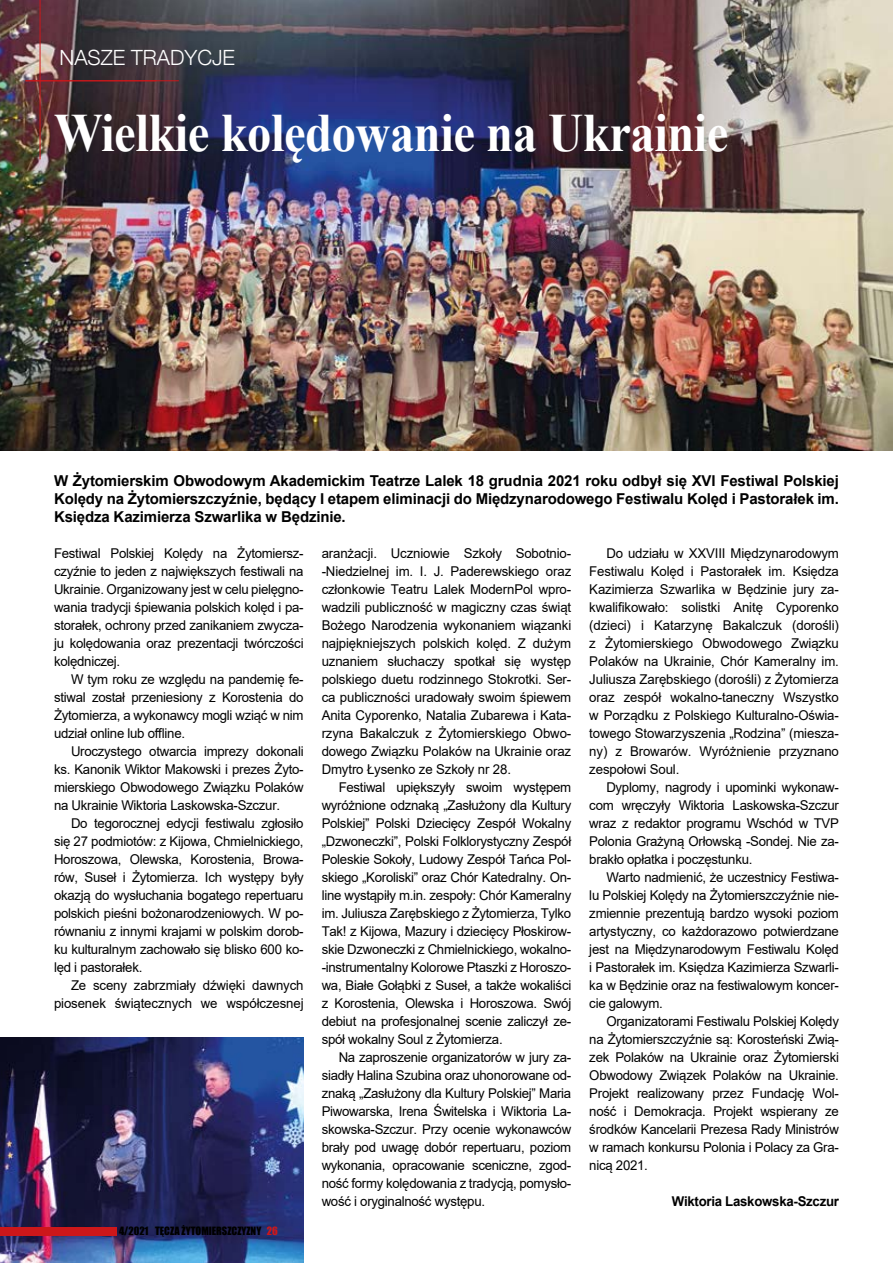
<style>
.page{position:relative;width:893px;height:1263px;background:#fff}
.page>*{position:absolute;margin:0;border:0;box-sizing:border-box;transform-origin:0 0}
.t1{font:700 54px "Times New Roman";letter-spacing:-.01em;color:#fff;scale:.9 1}
.t2{font:300 21px "Helvetica Neue LT Com";color:#fff}
.t3{font:700 15px/18px "Arial";letter-spacing:-.01em;color:#000;text-align:justify}
.t4{font:13.5px/18px "Arial";letter-spacing:-.02em;color:#000;text-align:justify}
.t5{font:700 13.5px "Arial";letter-spacing:-.02em;color:#000}
.t6{font:10.5px "Impact";color:#000}
.s1{color:#cd171a}
</style>
<div class="page">
<img style="left:0;top:0;width:893px;height:450px">
<hr style="left:40px;top:0;width:1px;height:159px;background:#cd171a">
<hr style="left:26px;top:80px;width:153px;height:1px;background:#cd171a">
<img style="left:0;top:1037px;width:304px;height:226px">
<div style="left:0;top:1227px;width:117px;height:8px;background:#cd171a"></div>
<h2 class="t2" style="left:60px;top:44px;width:177px">NASZE TRADYCJE</h2>
<h1 class="t1" style="left:54px;top:94px;width:751px">Wielkie kolędowanie na Ukrainie</h1>
<p class="t3" style="left:54px;top:472px;width:786px">W Żytomierskim Obwodowym Akademickim Teatrze Lalek 18 grudnia 2021 roku odbył się XVI Festiwal Polskiej Kolędy na Żytomierszczyźnie, będący I etapem eliminacji do Międzynarodowego Festiwalu Kolęd i Pastorałek im.<br>Księdza Kazimierza Szwarlika w Będzinie.</p>
<p class="t4" style="left:54px;top:544px;width:251px">Festiwal Polskiej Kolędy na Żytomiersz&shy;czyźnie to jeden z największych festiwali na Ukrainie. Organizowany jest w celu pielęgno&shy;wania tradycji śpiewania polskich kolęd i pa&shy;storałek, ochrony przed zanikaniem zwycza&shy;ju kolędowania oraz prezentacji twórczości kolędniczej.</p>
<p class="t4" style="left:54px;top:670px;width:251px;text-indent:17px">W tym roku ze względu na pandemię fe&shy;stiwal został przeniesiony z Korostenia do Żytomierza, a wykonawcy mogli wziąć w nim udział online lub offline.</p>
<p class="t4" style="left:54px;top:742px;width:251px;text-indent:17px">Uroczystego otwarcia imprezy dokonali ks. Kanonik Wiktor Makowski i prezes Żyto&shy;mierskiego Obwodowego Związku Polaków na Ukrainie Wiktoria Laskowska-Szczur.</p>
<p class="t4" style="left:54px;top:814px;width:251px;text-indent:17px">Do tegorocznej edycji festiwalu zgłosiło się 27 podmiotów: z Kijowa, Chmielnickiego, Horoszowa, Olewska, Korostenia, Browa&shy;rów, Suseł i Żytomierza. Ich występy były okazją do wysłuchania bogatego repertuaru polskich pieśni bożonarodzeniowych. W po&shy;równaniu z innymi krajami w polskim dorob&shy;ku kulturalnym zachowało się blisko 600 ko&shy;lęd i pastorałek.</p>
<p class="t4" style="left:54px;top:976px;width:251px;text-align:right">Ze sceny zabrzmiały dźwięki dawnych piosenek świątecznych we współczesnej</p>
<p class="t6" style="left:119px;top:1223px;width:160px">4/2021 TĘCZA ŻYTOMIERSZCZYZNY <span class="s1">26</span></p>
<p class="t4" style="left:322px;top:544px;width:251px">aranżacji. Uczniowie Szkoły Sobotnio--Niedzielnej im. I. J. Paderewskiego oraz członkowie Teatru Lalek ModernPol wpro&shy;wadzili publiczność w magiczny czas świąt Bożego Narodzenia wykonaniem wiązanki najpiękniejszych polskich kolęd. Z dużym uznaniem słuchaczy spotkał się występ polskiego duetu rodzinnego Stokrotki. Ser&shy;ca publiczności uradowały swoim śpiewem Anita Cyporenko, Natalia Zubarewa i Kata&shy;rzyna Bakalczuk z Żytomierskiego Obwo&shy;dowego Związku Polaków na Ukrainie oraz Dmytro Łysenko ze Szkoły nr 28.</p>
<p class="t4" style="left:322px;top:778px;width:251px;text-indent:17px">Festiwal upiększyły swoim występem wyróżnione odznaką „Zasłużony dla Kultury Polskiej” Polski Dziecięcy Zespół Wokalny „Dzwoneczki”, Polski Folklorystyczny Zespół Poleskie Sokoły, Ludowy Zespół Tańca Pol&shy;skiego „Koroliski” oraz Chór Katedralny. On&shy;line wystąpiły m.in. zespoły: Chór Kameralny im. Juliusza Zarębskiego z Żytomierza, Tylko Tak! z Kijowa, Mazury i dziecięcy Płoskirow&shy;skie Dzwoneczki z Chmielnickiego, wokalno--instrumentalny Kolorowe Ptaszki z Horoszo&shy;wa, Białe Gołąbki z Suseł, a także wokaliści z Korostenia, Olewska i Horoszowa. Swój debiut na profesjonalnej scenie zaliczył ze&shy;spół wokalny Soul z Żytomierza.</p>
<p class="t4" style="left:322px;top:1048px;width:251px;text-indent:17px">Na zaproszenie organizatorów w jury za&shy;siadły Halina Szubina oraz uhonorowane od&shy;znaką „Zasłużony dla Kultury Polskiej” Maria Piwowarska, Irena Świtelska i Wiktoria La&shy;skowska-Szczur. Przy ocenie wykonawców brały pod uwagę dobór repertuaru, poziom wykonania, opracowanie sceniczne, zgod&shy;ność formy kolędowania z tradycją, pomysło&shy;wość i oryginalność występu.</p>
<p class="t4" style="left:589px;top:544px;width:251px;text-indent:17px">Do udziału w XXVIII Międzynarodowym Festiwalu Kolęd i Pastorałek im. Księdza Kazimierza Szwarlika w Będzinie jury za&shy;kwalifikowało: solistki Anitę Cyporenko (dzieci) i Katarzynę Bakalczuk (dorośli) z Żytomierskiego Obwodowego Związku Polaków na Ukrainie, Chór Kameralny im.<br>Juliusza Zarębskiego (dorośli) z Żytomierza oraz zespół wokalno-taneczny Wszystko w Porządku z Polskiego Kulturalno-Oświa&shy;towego Stowarzyszenia „Rodzina” (miesza&shy;ny) z Browarów. Wyróżnienie przyznano zespołowi Soul.</p>
<p class="t4" style="left:589px;top:778px;width:251px;text-indent:17px">Dyplomy, nagrody i upominki wykonaw&shy;com wręczyły Wiktoria Laskowska-Szczur wraz z redaktor programu Wschód w TVP Polonia Grażyną Orłowską -Sondej. Nie za&shy;brakło opłatka i poczęstunku.</p>
<p class="t4" style="left:589px;top:868px;width:251px;text-indent:17px">Warto nadmienić, że uczestnicy Festiwa&shy;lu Polskiej Kolędy na Żytomierszczyźnie nie&shy;zmiennie prezentują bardzo wysoki poziom artystyczny, co każdorazowo potwierdzane jest na Międzynarodowym Festiwalu Kolęd i Pastorałek im. Księdza Kazimierza Szwarli&shy;ka w Będzinie oraz na festiwalowym koncer&shy;cie galowym.</p>
<p class="t4" style="left:589px;top:1012px;width:251px;text-indent:17px">Organizatorami Festiwalu Polskiej Kolędy na Żytomierszczyźnie są: Korosteński Zwią&shy;zek Polaków na Ukrainie oraz Żytomierski Obwodowy Związek Polaków na Ukrainie.<br>Projekt realizowany przez Fundację Wol&shy;ność i Demokracja. Projekt wspierany ze środków Kancelarii Prezesa Rady Ministrów w ramach konkursu Polonia i Polacy za Gra&shy;nicą 2021.</p>
<p class="t5" style="left:672px;top:1192px;width:169px">Wiktoria Laskowska-Szczur</p>
</div>
